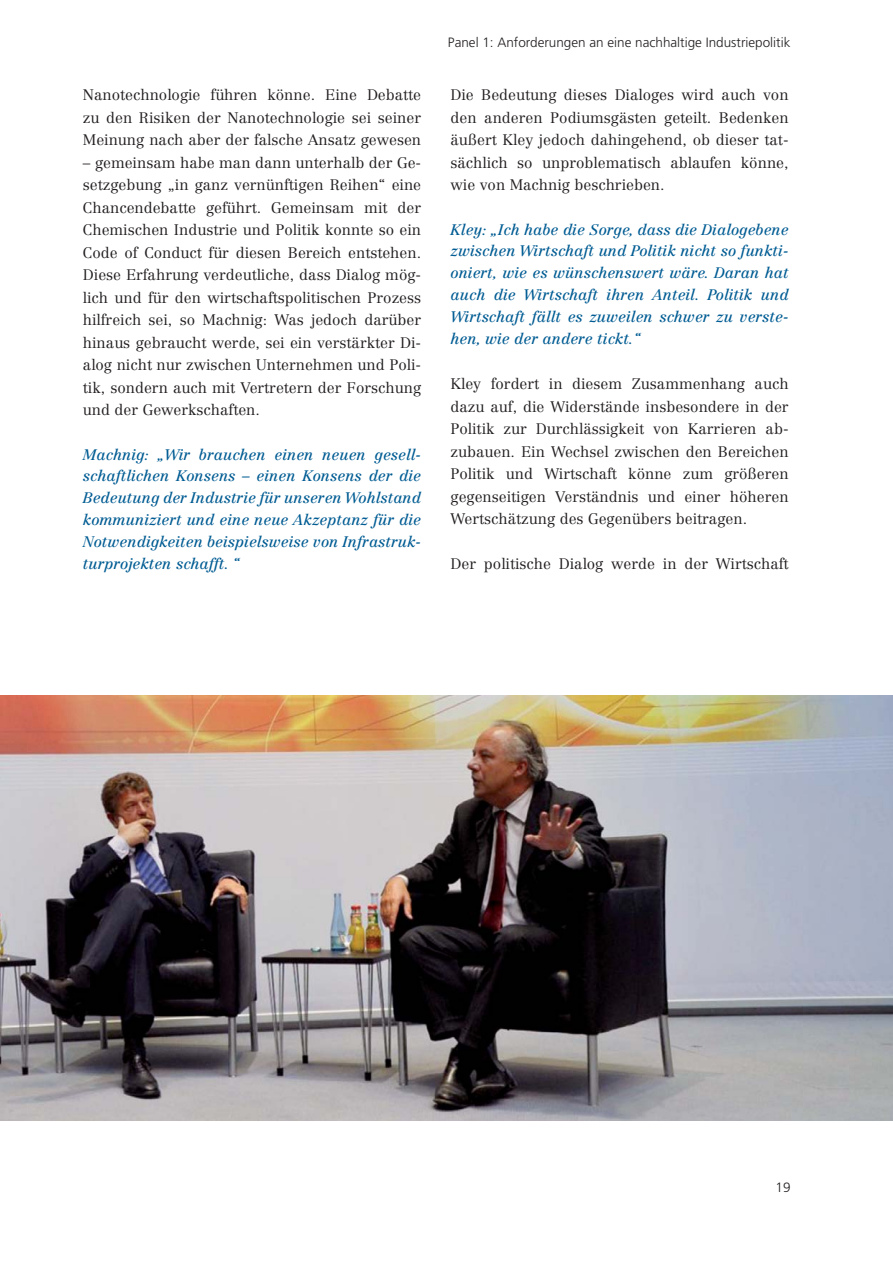
<style>
.page{position:relative;width:893px;height:1263px;background:#fff}
.page>*{position:absolute;margin:0;border:0;box-sizing:border-box;transform-origin:0 0}
.t1{font:300 15px/22.5px "Centennial";color:#231f20;text-align:justify}
.t2{font:15px/21.9px "Centennial Italic Os F";color:#005c93;text-align:justify}
.t3{font:300 13.5px "Frutiger";color:#231f20}
</style>
<div class="page">
<img style="left:0;top:695px;width:893px;height:425px">
<p class="t1" style="left:83px;top:85px;width:340px">Nanotechnologie führen könne. Eine Debatte zu den Risiken der Nanotechnologie sei seiner Meinung nach aber der falsche Ansatz gewesen</p>
<p class="t1" style="left:83px;top:153px;width:340px">– gemeinsam habe man dann unterhalb der Ge&shy;setzgebung „in ganz vernünftigen Reihen“ eine Chancendebatte geführt. Gemeinsam mit der Chemischen Industrie und Politik konnte so ein Code of Conduct für diesen Bereich entstehen.<br>Diese Erfahrung verdeutliche, dass Dialog mög&shy;lich und für den wirtschaftspolitischen Prozess hilfreich sei, so Machnig: Was jedoch darüber hinaus gebraucht werde, sei ein verstärkter Di&shy;alog nicht nur zwischen Unternehmen und Poli&shy;tik, sondern auch mit Vertretern der Forschung und der Gewerkschaften.</p>
<p class="t2" style="left:83px;top:445px;width:340px">Machnig: „Wir brauchen einen neuen gesell&shy;schaftlichen Konsens – einen Konsens der die Bedeutung der Industrie für unseren Wohlstand kommuniziert und eine neue Akzeptanz für die Notwendigkeiten beispielsweise von Infrastruk&shy;turprojekten schafft. “</p>
<p class="t3" style="left:448px;top:37px;width:344px">Panel 1: Anforderungen an eine nachhaltige Industriepolitik</p>
<p class="t1" style="left:451px;top:85px;width:340px">Die Bedeutung dieses Dialoges wird auch von den anderen Podiumsgästen geteilt. Bedenken äußert Kley jedoch dahingehend, ob dieser tat&shy;sächlich so unproblematisch ablaufen könne, wie von Machnig beschrieben.</p>
<p class="t2" style="left:451px;top:220px;width:340px">Kley: „Ich habe die Sorge, dass die Dialogebene zwischen Wirtschaft und Politik nicht so funkti&shy;oniert, wie es wünschenswert wäre. Daran hat auch die Wirtschaft ihren Anteil. Politik und Wirtschaft fällt es zuweilen schwer zu verste&shy;hen, wie der andere tickt.“</p>
<p class="t1" style="left:451px;top:374px;width:340px">Kley fordert in diesem Zusammenhang auch dazu auf, die Widerstände insbesondere in der Politik zur Durchlässigkeit von Karrieren ab&shy;zubauen. Ein Wechsel zwischen den Bereichen Politik und Wirtschaft könne zum größeren gegenseitigen Verständnis und einer höheren Wertschätzung des Gegenübers beitragen.</p>
<p class="t1" style="left:451px;top:554px;width:340px">Der politische Dialog werde in der Wirtschaft</p>
<p class="t3" style="left:775px;top:1181px;width:17px">19</p>
</div>
